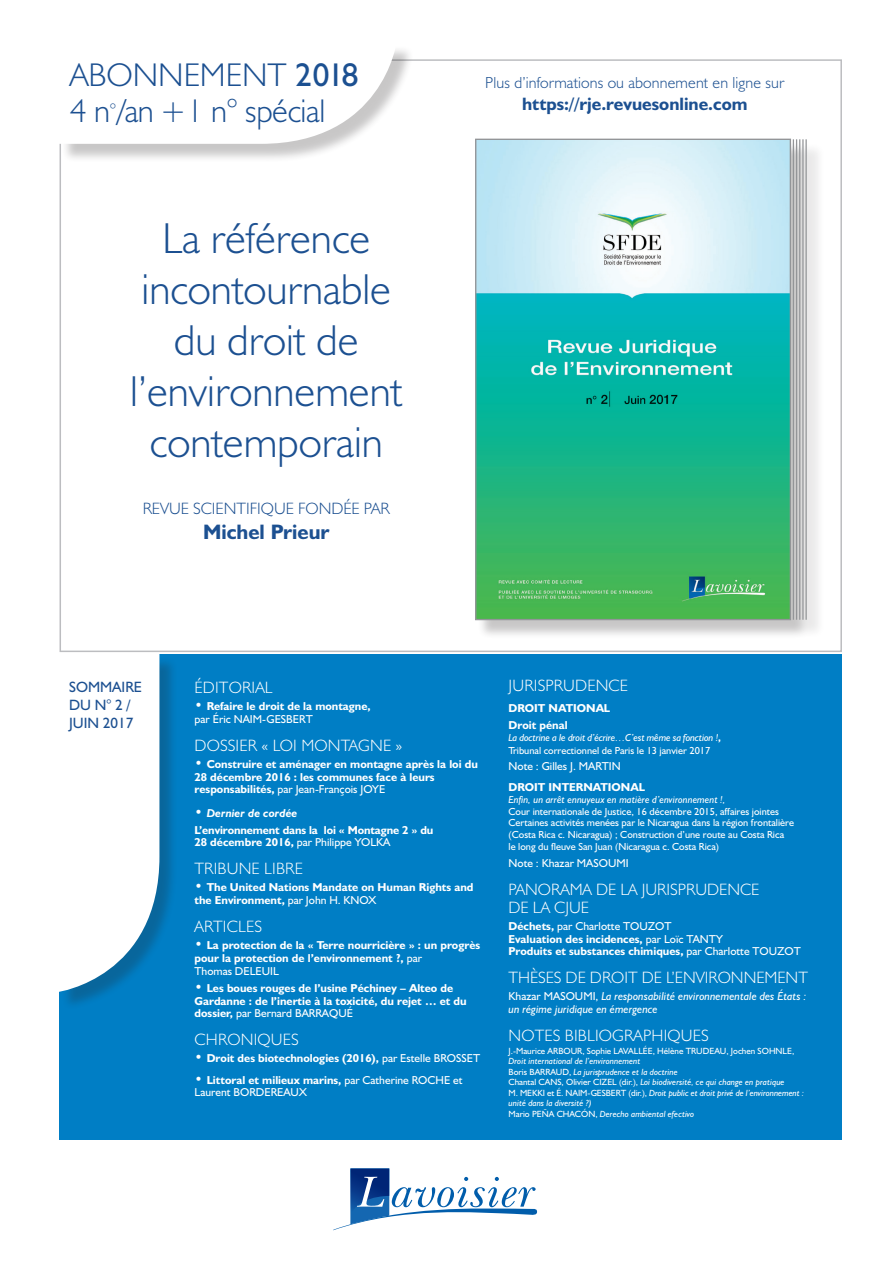
<style>
.page{position:relative;width:893px;height:1263px;background:#fff}
.page>*{position:absolute;margin:0;border:0;box-sizing:border-box;transform-origin:0 0}
.t1{font:300 43.5px/51px "Humanist 521 BT";color:#1c5091;text-align:center}
.t2{font:300 33px/36px "Humanist 521 BT";color:#1c5091}
.t3{font:700 21px "Humanist 521 BT";color:#1c5091}
.t4{font:700 18px "Humanist 521 BT";color:#1c5091}
.t5{font:300 16.5px/18px "Humanist 521 BT";letter-spacing:.01em;color:#fff}
.t6{font:300 16.5px "Humanist 521 BT";color:#1c5091}
.t7{font:300 16.05px "Humanist 521 BT";letter-spacing:.01em;color:#1c5091}
.t8{font:15px/18px "Humanist 521 BT";color:#1c5091}
.t9{font:700 11.55px/12.9px "Humanist 521 BT";color:#fff}
.t10{font:11.55px/12.9px "Humanist 521 BT";color:#fff}
.t11{font:italic 11.55px/12.9px "Humanist 521 BT";color:#fff}
.t12{font:italic 700 11.55px "Humanist 521 BT";color:#fff}
.t13{font:10.2px/11.6px "Humanist 521 BT";color:#fff}
.t14{font:italic 10.2px/12.8px "Humanist 521 BT";letter-spacing:-.02em;color:#fff}
.t15{font:italic 9px/10.5px "Humanist 521 BT";color:#fff}
.t16{font:9px/10.5px "Humanist 521 BT";color:#fff}
.s1{font-weight:400}
.s2{font-size:14.1px}
.s3{font-style:normal;font-size:14.1px}
.s4{font-weight:700;font-size:14.1px}
.s5{font-weight:700}
.s6{font-weight:700;font-style:normal}
.s7{font-style:normal}
.s8{font-style:italic}
</style>
<div class="page">
<div style="left:60px;top:654px;width:782px;height:486px;background:#007ec5"></div>
<div style="left:60px;top:59px;width:782px;height:593px;background:#fff;border:2px solid #bcbdc0"></div>
<div style="left:61px;top:656px;width:117px;height:354px;background:#231f20;opacity:.25"></div>
<svg style="left:59px;top:654px;width:100px;height:338px;background:#e9f2f7"></svg>
<div style="left:61px;top:45px;width:353px;height:118px;background:#231f20;opacity:.25"></div>
<svg style="left:60px;top:45px;width:336px;height:99px"></svg>
<svg style="left:333px;top:1168px;width:204px;height:62px"></svg>
<div style="left:477px;top:141px;width:349px;height:498px;background:#231f20;opacity:.25"></div>
<img style="left:477px;top:141px;width:312px;height:477px">
<div style="left:475px;top:139px;width:316px;height:481px;border:1px solid #939598"></div>
<hr style="left:805px;top:139px;width:2px;height:481px;background:#939598">
<hr style="left:802px;top:139px;width:2px;height:481px;background:#939598">
<hr style="left:799px;top:139px;width:1px;height:481px;background:#939598">
<hr style="left:796px;top:139px;width:1px;height:481px;background:#939598">
<hr style="left:793px;top:139px;width:1px;height:481px;background:#939598">
<p class="t2" style="left:70px;top:56px;width:290px">ABONNEMENT <span class="s1">2018<br></span>4 n<sup>°</sup>/an +1 n° spécial</p>
<p class="t1" style="left:162px;top:212px;width:210px">La référence</p>
<p class="t1" style="left:142px;top:263px;width:251px">incontournable</p>
<p class="t1" style="left:174px;top:314px;width:186px">du droit de</p>
<p class="t1" style="left:130px;top:365px;width:274px">l’environnement contemporain</p>
<p class="t6" style="left:143px;top:498px;width:249px">REVUE SCIENTIFIQUE FONDÉE PAR</p>
<p class="t3" style="left:203px;top:519px;width:128px">Michel Prieur</p>
<p class="t7" style="left:485px;top:73px;width:301px">Plus d’informations ou abonnement en ligne sur</p>
<p class="t4" style="left:522px;top:93px;width:227px">https://rje.revuesonline.com</p>
<p class="t8" style="left:69px;top:677px;width:74px">SOMMAIRE</p>
<p class="t8" style="left:69px;top:695px;width:66px">DU N° 2 /<br>JUIN 2017</p>
<p class="t5" style="left:195px;top:678px;width:80px">ÉDITORIAL</p>
<p class="t9" style="left:195px;top:699px;width:178px"><span class="s2">•</span> Refaire le droit de la montagne, <span class="s1">par Éric NAIM-GESBERT</span></p>
<p class="t5" style="left:195px;top:736px;width:209px">DOSSIER « LOI MONTAGNE »</p>
<p class="t9" style="left:195px;top:757px;width:285px"><span class="s2">•</span> Construire et aménager en montagne après la loi du<br>28 décembre 2016 : les communes face à leurs responsabilités, <span class="s1">par Jean-François JOYE</span></p>
<p class="t12" style="left:195px;top:806px;width:104px"><span class="s3">•</span> Dernier de cordée</p>
<p class="t9" style="left:195px;top:823px;width:240px">L’environnement dans la loi « Montagne 2 » du<br>28 décembre 2016, <span class="s1">par Philippe YOLKA</span></p>
<p class="t5" style="left:195px;top:859px;width:110px">TRIBUNE LIBRE</p>
<p class="t9" style="left:195px;top:881px;width:280px"><span class="s2">•</span> The United Nations Mandate on Human Rights and the Environment, <span class="s1">par John H. KNOX</span></p>
<p class="t5" style="left:195px;top:917px;width:69px">ARTICLES</p>
<p class="t9" style="left:195px;top:938px;width:287px"><span class="s2">•</span> La protection de la « Terre nourricière » : un progrès pour la protection de l’environnement ?, <span class="s1">par<br>Thomas DELEUIL</span></p>
<p class="t9" style="left:195px;top:981px;width:274px"><span class="s2">•</span> Les boues rouges de l’usine Péchiney – Alteo de<br>Gardanne : de l’inertie à la toxicité, du rejet … et du dossier, <span class="s1">par Bernard BARRAQUÉ</span></p>
<p class="t5" style="left:195px;top:1030px;width:106px">CHRONIQUES</p>
<p class="t9" style="left:195px;top:1051px;width:287px"><span class="s2">•</span> Droit des biotechnologies (2016), <span class="s1">par Estelle BROSSET</span></p>
<p class="t10" style="left:195px;top:1073px;width:270px"><span class="s4">•</span> <span class="s5">Littoral et milieux marins,</span> par Catherine ROCHE et<br>Laurent BORDEREAUX</p>
<p class="t5" style="left:508px;top:676px;width:121px">JURISPRUDENCE</p>
<p class="t9" style="left:508px;top:701px;width:103px">DROIT NATIONAL</p>
<p class="t9" style="left:508px;top:719px;width:61px">Droit pénal</p>
<p class="t14" style="left:508px;top:731px;width:214px">La doctrine a le droit d’écrire…C’est même sa fonction !<span class="s6">,<br></span><span class="s7">Tribunal correctionnel de Paris le 13 janvier 2017</span></p>
<p class="t10" style="left:508px;top:759px;width:114px">Note : Gilles J. MARTIN</p>
<p class="t9" style="left:508px;top:781px;width:138px">DROIT INTERNATIONAL</p>
<p class="t13" style="left:508px;top:793px;width:287px"><span class="s8">Enfin, un arrêt ennuyeux en matière d’environnement !,<br></span>Cour internationale de Justice, 16 décembre 2015, affaires jointes Certaines activités menées par le Nicaragua dans la région frontalière (Costa Rica c. Nicaragua) ; Construction d’une route au Costa Rica</p>
<p class="t13" style="left:508px;top:841px;width:212px">le long du fleuve San Juan (Nicaragua c. Costa Rica)</p>
<p class="t10" style="left:508px;top:856px;width:122px">Note : Khazar MASOUMI</p>
<p class="t5" style="left:508px;top:880px;width:252px">PANORAMA DE LA JURISPRUDENCE<br>DE LA CJUE</p>
<p class="t10" style="left:508px;top:919px;width:165px"><span class="s5">Déchets,</span> par Charlotte TOUZOT</p>
<p class="t9" style="left:508px;top:932px;width:216px">Evaluation des incidences, <span class="s1">par Loïc TANTY</span></p>
<p class="t9" style="left:508px;top:945px;width:294px">Produits et substances chimiques, <span class="s1">par Charlotte TOUZOT</span></p>
<p class="t5" style="left:508px;top:968px;width:301px">THÈSES DE DROIT DE L’ENVIRONNEMENT</p>
<p class="t11" style="left:508px;top:990px;width:299px"><span class="s7">Khazar MASOUMI,</span> La responsabilité environnementale des États : un régime juridique en émergence</p>
<p class="t5" style="left:508px;top:1026px;width:202px">NOTES BIBLIOGRAPHIQUES</p>
<p class="t16" style="left:508px;top:1045px;width:287px">J.-Maurice ARBOUR, Sophie LAVALLÉE, Hélène TRUDEAU, Jochen SOHNLE,<br><span class="s8">Droit international de l’environnement</span></p>
<p class="t15" style="left:508px;top:1066px;width:171px"><span class="s7">Boris BARRAUD,</span> La jurisprudence et la doctrine</p>
<p class="t15" style="left:508px;top:1077px;width:278px"><span class="s7">Chantal CANS, Olivier CIZEL (dir.),</span> Loi biodiversité, ce qui change en pratique</p>
<p class="t15" style="left:508px;top:1087px;width:297px"><span class="s7">M. MEKKI et É. NAIM-GESBERT (dir.),</span> Droit public et droit privé de l’environnement : unité dans la diversité ?)</p>
<p class="t15" style="left:508px;top:1108px;width:187px"><span class="s7">Mario PEÑA CHACÓN,</span> Derecho ambiental efectivo</p>
</div>
